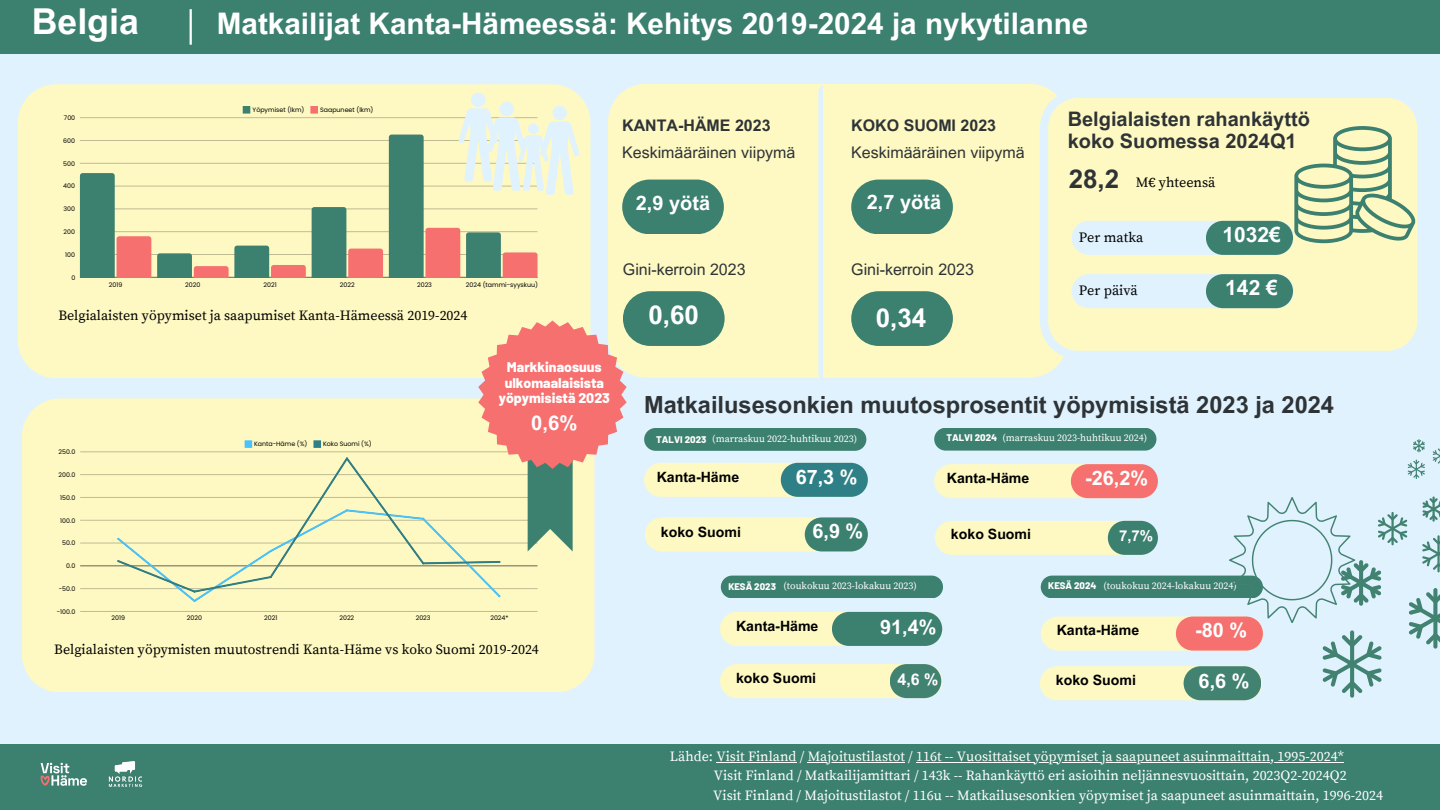
<style>
.page{position:relative;width:1440px;height:810px;background:#e0f2fe}
.page>*{position:absolute;margin:0;border:0;box-sizing:border-box;transform-origin:0 0}
.t1{font:700 35.7px "Arial MT Pro";color:#fff}
.t2{font:700 29.7px "Arial MT Pro";color:#fff}
.t3{font:700 26px "Arial MT Pro";color:#fff}
.t4{font:700 25.9px "Arial MT Pro";color:#2e3336}
.t5{font:700 23.6px "Arial MT Pro";color:#2e3336}
.t6{font:700 21px "Arial MT Pro";color:#fff}
.t7{font:700 20.3px "Arial MT Pro";color:#fff}
.t8{font:700 20px/21.8px "Arial MT Pro";color:#2e3336}
.t9{font:700 20px "Arial MT Pro";color:#fff}
.t10{font:700 19.9px "Arial MT Pro";color:#fff}
.t11{font:16px "Arial MT Pro";color:#2e3336}
.t12{font:700 16px "Arial MT Pro";color:#2e3336}
.t13{font:700 16px "Arial MT Pro";color:#fff}
.t14{font:700 15px "Arial MT Pro";color:#fff}
.t15{font:700 14.1px "Arial MT Pro";color:#000}
.t16{font:14.1px "Source Serif Pro";color:#000}
.t17{font:14px "Source Serif Pro";color:#fff}
.t18{font:14px "Source Serif Pro";color:#000}
.t19{font:800 14px/15.2px "Barlow";color:#fff;text-align:center}
.t20{font:10px "Source Serif Pro";color:#fff}
.t21{font:800 9.6px "Barlow";color:#fff}
.t22{font:6.3px "Poppins";color:#000}
</style>
<div class="page">
<div style="left:0;top:0;width:1440px;height:54px;background:#3c806f"></div>
<div style="left:0;top:745px;width:1440px;height:65px;background:#3c806f"></div>
<hr style="left:190px;top:9px;width:2px;height:36px;background:#fff">
<div style="left:18px;top:84px;width:572px;height:294px;background:#fef9c3"></div>
<div style="left:243px;top:106px;width:7px;height:8px;background:#3c806f"></div>
<div style="left:310px;top:106px;width:8px;height:8px;background:#f67070"></div>
<hr style="left:80px;top:277px;width:458px;height:1px;background:#000;opacity:.6">
<hr style="left:80px;top:254px;width:458px;height:1px;background:#000;opacity:.25">
<hr style="left:80px;top:232px;width:458px;height:1px;background:#f2edb9">
<hr style="left:80px;top:209px;width:458px;height:1px;background:#e5e0af">
<hr style="left:80px;top:186px;width:458px;height:1px;background:#d9d4a6">
<hr style="left:80px;top:163px;width:458px;height:1px;background:#ccc89c">
<hr style="left:80px;top:140px;width:458px;height:1px;background:#bfbb92">
<hr style="left:80px;top:118px;width:458px;height:1px;background:#f3eeba">
<svg style="left:80px;top:173px;width:71px;height:104px;background:#9ca289"></svg>
<svg style="left:157px;top:246px;width:149px;height:31px;background:#abae91"></svg>
<svg style="left:312px;top:207px;width:71px;height:70px;background:#9da289"></svg>
<div style="left:608px;top:84px;width:454px;height:294px;background:#fef9c3"></div>
<div style="left:22px;top:398px;width:572px;height:294px;background:#fef9c3"></div>
<hr style="left:80px;top:611px;width:458px;height:1px;background:#c1bd94">
<hr style="left:80px;top:588px;width:458px;height:1px;background:#c8c499">
<hr style="left:80px;top:566px;width:458px;height:1px;background:#c9c59a">
<hr style="left:80px;top:543px;width:458px;height:1px;background:#dcd7a9">
<hr style="left:80px;top:520px;width:458px;height:1px;background:#cfcb9f">
<hr style="left:80px;top:497px;width:458px;height:1px;background:#c2be95">
<hr style="left:80px;top:474px;width:458px;height:1px;background:#c7c398">
<hr style="left:80px;top:452px;width:458px;height:1px;background:#e9e4b2">
<svg style="left:1040px;top:90px;width:385px;height:269px"></svg>
<svg style="left:116px;top:321px;width:511px;height:283px;background:#f1e3bc"></svg>
<div style="left:622px;top:180px;width:102px;height:54px;background:#3c806f;border-radius:27px"></div>
<div style="left:623px;top:291px;width:102px;height:55px;background:#3c806f;border-radius:27px"></div>
<div style="left:851px;top:291px;width:102px;height:55px;background:#3c806f;border-radius:27px"></div>
<div style="left:851px;top:180px;width:102px;height:54px;background:#3c806f;border-radius:27px"></div>
<svg style="left:389px;top:93px;width:190px;height:184px"></svg>
<svg style="left:819px;top:84px;width:3px;height:294px"></svg>
<svg style="left:1072px;top:126px;width:344px;height:129px;background:#dee6bc"></svg>
<svg style="left:1072px;top:274px;width:222px;height:34px"></svg>
<div style="left:644px;top:428px;width:222px;height:23px;background:#3c806f;border-radius:11px"></div>
<div style="left:934px;top:428px;width:222px;height:23px;background:#3c806f;border-radius:11px"></div>
<svg style="left:644px;top:439px;width:796px;height:261px"></svg>
<svg style="left:40px;top:763px;width:47px;height:23px"></svg>
<img style="left:108px;top:761px;width:35px;height:26px">
<hr style="left:716px;top:762px;width:81px;height:1px;background:#fff">
<hr style="left:808px;top:762px;width:97px;height:1px;background:#fff">
<hr style="left:916px;top:762px;width:428px;height:1px;background:#fff">
<p class="t1" style="left:32px;top:8px;width:109px">Belgia</p>
<p class="t22" style="left:64px;top:113px;width:13px">700</p>
<p class="t22" style="left:63px;top:136px;width:13px">600</p>
<p class="t22" style="left:63px;top:159px;width:13px">500</p>
<p class="t22" style="left:63px;top:182px;width:13px">400</p>
<p class="t22" style="left:64px;top:205px;width:13px">300</p>
<p class="t2" style="left:217px;top:12px;width:873px">Matkailijat Kanta-Hämeessä: Kehitys 2019-2024 ja nykytilanne</p>
<p class="t22" style="left:253px;top:105px;width:53px">Yöpymiset (lkm)</p>
<p class="t22" style="left:320px;top:105px;width:55px">Saapuneet (lkm)</p>
<p class="t12" style="left:622px;top:120px;width:150px">KANTA-HÄME 2023</p>
<p class="t12" style="left:851px;top:120px;width:146px">KOKO SUOMI 2023</p>
<p class="t11" style="left:851px;top:146px;width:175px">Keskimääräinen viipymä</p>
<p class="t11" style="left:622px;top:146px;width:175px">Keskimääräinen viipymä</p>
<h1 class="t9" style="left:636px;top:196px;width:76px">2,9 yötä</h1>
<p class="t9" style="left:867px;top:195px;width:76px">2,7 yötä</p>
<p class="t8" style="left:1068px;top:111px;width:244px">Belgialaisten rahankäyttö koko Suomessa 2024Q1</p>
<p class="t16" style="left:1136px;top:174px;width:81px">M€ yhteensä</p>
<p class="t4" style="left:1069px;top:169px;width:52px">28,2</p>
<p class="t22" style="left:64px;top:227px;width:13px">200</p>
<p class="t22" style="left:65px;top:250px;width:11px">100</p>
<p class="t22" style="left:71px;top:273px;width:5px">0</p>
<p class="t22" style="left:109px;top:280px;width:15px">2019</p>
<p class="t22" style="left:185px;top:280px;width:17px">2020</p>
<p class="t22" style="left:264px;top:280px;width:15px">2021</p>
<p class="t22" style="left:340px;top:280px;width:16px">2022</p>
<p class="t22" style="left:417px;top:280px;width:16px">2023</p>
<p class="t22" style="left:466px;top:280px;width:74px">2024 (tammi-syyskuu)</p>
<p class="t18" style="left:58px;top:307px;width:411px">Belgialaisten yöpymiset ja saapumiset Kanta-Hämeessä 2019-2024</p>
<p class="t22" style="left:59px;top:448px;width:18px">250.0</p>
<p class="t22" style="left:59px;top:470px;width:18px">200.0</p>
<p class="t22" style="left:60px;top:493px;width:17px">150.0</p>
<p class="t22" style="left:60px;top:516px;width:17px">100.0</p>
<p class="t22" style="left:62px;top:539px;width:15px">50.0</p>
<p class="t22" style="left:66px;top:562px;width:11px">0.0</p>
<p class="t22" style="left:59px;top:584px;width:18px">-50.0</p>
<p class="t22" style="left:254px;top:440px;width:55px">Kanta-Häme (%)</p>
<p class="t22" style="left:323px;top:440px;width:50px">Koko Suomi (%)</p>
<h4 class="t19" style="left:499px;top:359px;width:113px">Markkinaosuus ulkomaalaisista yöpymisistä 2023</h4>
<h3 class="t7" style="left:531px;top:416px;width:48px">0,6%</h3>
<p class="t22" style="left:57px;top:607px;width:20px">-100.0</p>
<p class="t22" style="left:111px;top:613px;width:15px">2019</p>
<p class="t22" style="left:187px;top:613px;width:17px">2020</p>
<p class="t22" style="left:264px;top:613px;width:15px">2021</p>
<p class="t22" style="left:339px;top:613px;width:16px">2022</p>
<p class="t22" style="left:416px;top:613px;width:16px">2023</p>
<p class="t22" style="left:490px;top:613px;width:20px">2024*</p>
<p class="t18" style="left:54px;top:641px;width:486px">Belgialaisten yöpymisten muutostrendi Kanta-Häme vs koko Suomi 2019-2024</p>
<p class="t11" style="left:623px;top:263px;width:124px">Gini-kerroin 2023</p>
<h4 class="t11" style="left:851px;top:263px;width:124px">Gini-kerroin 2023</h4>
<p class="t3" style="left:649px;top:305px;width:52px">0,60</p>
<h2 class="t3" style="left:876px;top:308px;width:52px">0,34</h2>
<p class="t16" style="left:1079px;top:229px;width:66px">Per matka</p>
<h6 class="t6" style="left:1222px;top:227px;width:60px">1032€</h6>
<h4 class="t6" style="left:1225px;top:280px;width:54px">142 €</h4>
<h3 class="t16" style="left:1079px;top:282px;width:60px">Per päivä</h3>
<p class="t5" style="left:644px;top:396px;width:691px">Matkailusesonkien muutosprosentit yöpymisistä 2023 ja 2024</p>
<p class="t21" style="left:656px;top:434px;width:52px">TALVI 2023</p>
<p class="t20" style="left:712px;top:432px;width:146px">(marraskuu 2022-huhtikuu 2023)</p>
<h5 class="t15" style="left:657px;top:472px;width:84px">Kanta-Häme</h5>
<p class="t10" style="left:796px;top:470px;width:63px">67,3 %</p>
<h5 class="t15" style="left:661px;top:526px;width:82px">koko Suomi</h5>
<h4 class="t10" style="left:812px;top:523px;width:52px">6,9 %</h4>
<p class="t21" style="left:946px;top:432px;width:52px">TALVI 2024</p>
<p class="t20" style="left:1002px;top:432px;width:146px">(marraskuu 2023-huhtikuu 2024)</p>
<h4 class="t15" style="left:947px;top:473px;width:84px">Kanta-Häme</h4>
<p class="t10" style="left:1085px;top:471px;width:65px">-26,2%</p>
<h4 class="t15" style="left:951px;top:529px;width:82px">koko Suomi</h4>
<p class="t14" style="left:1119px;top:530px;width:36px">7,7%</p>
<p class="t21" style="left:728px;top:580px;width:49px">KESÄ 2023</p>
<p class="t20" style="left:784px;top:580px;width:135px">(toukokuu 2023-lokakuu 2023)</p>
<h4 class="t15" style="left:736px;top:620px;width:84px">Kanta-Häme</h4>
<p class="t10" style="left:880px;top:620px;width:58px">91,4%</p>
<h3 class="t15" style="left:736px;top:673px;width:82px">koko Suomi</h3>
<p class="t13" style="left:898px;top:674px;width:42px">4,6 %</p>
<p class="t21" style="left:1048px;top:580px;width:50px">KESÄ 2024</p>
<h3 class="t20" style="left:1104px;top:580px;width:135px">(toukokuu 2024-lokakuu 2024)</h3>
<p class="t15" style="left:1057px;top:625px;width:84px">Kanta-Häme</p>
<h4 class="t10" style="left:1195px;top:623px;width:53px">-80 %</h4>
<p class="t15" style="left:1056px;top:675px;width:82px">koko Suomi</p>
<p class="t10" style="left:1199px;top:673px;width:52px">6,6 %</p>
<p class="t17" style="left:670px;top:748px;width:676px">Lähde: Visit Finland / Majoitustilastot / 116t -- Vuosittaiset yöpymiset ja saapuneet asuinmaittain, 1995-2024*</p>
<p class="t17" style="left:714px;top:767px;width:634px">Visit Finland / Matkailijamittari / 143k -- Rahankäyttö eri asioihin neljännesvuosittain, 2023Q2-2024Q2</p>
<p class="t17" style="left:713px;top:787px;width:671px">Visit Finland / Majoitustilastot / 116u -- Matkailusesonkien yöpymiset ja saapuneet asuinmaittain, 1996-2024</p>
</div>
